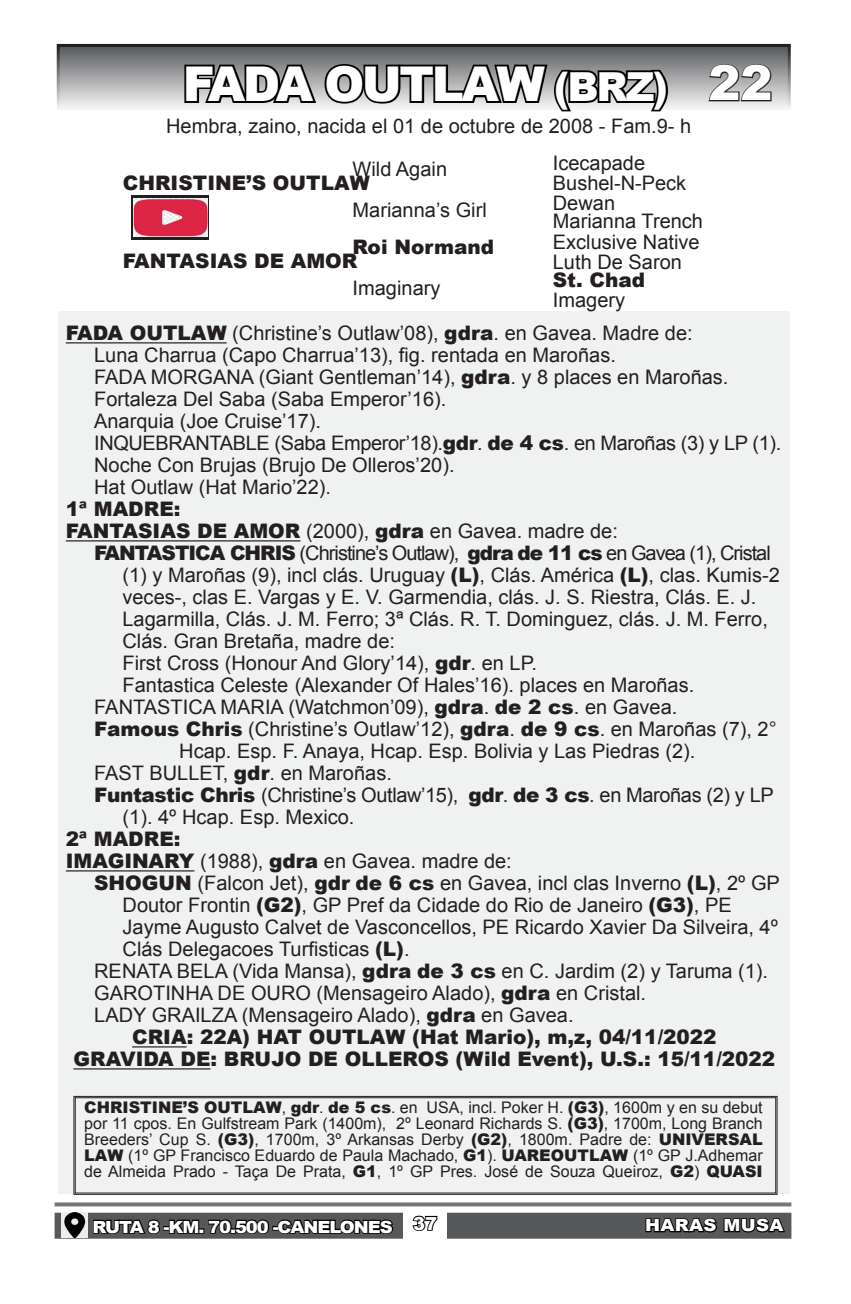
<style>
.page{position:relative;width:851px;height:1304px;background:#fff}
.page>*{position:absolute;margin:0;border:0;box-sizing:border-box;transform-origin:0 0}
.t1{font:900 48px "Arial";letter-spacing:-.05em;color:#fff}
.t2{font:20px/22px "Arial";color:#231f20}
.t3{font:900 20px "Arial";color:#231f20}
.t4{font:20px "Arial";letter-spacing:-.05em;color:#231f20}
.t5{font:20px "Arial";letter-spacing:-.02em;color:#231f20}
.t6{font:900 18px "Arial";color:#fff}
.t7{font:900 16.8px "Arial";letter-spacing:-.06em;color:#fff;scale:1.08 1}
.t8{font:900 16.8px "Arial";letter-spacing:.02em;color:#fff;scale:1.08 1}
.t9{font:16px/16px "Arial";color:#231f20;text-align:justify}
.s1{font-size:40px}
.s2{font-weight:900}
</style>
<div class="page">
<div style="left:58px;top:311px;width:731px;height:882px;background:#f0f1f1"></div>
<svg style="left:57px;top:44px;width:733px;height:65px;background:#858586"></svg>
<svg style="left:55px;top:1202px;width:736px;height:4px;background:#848587"></svg>
<div style="left:55px;top:1213px;width:736px;height:26px;background:#57585a"></div>
<svg style="left:74px;top:1096px;width:703px;height:99px"></svg>
<div style="left:75px;top:1097px;width:701px;height:96px;border:1px solid #231f20"></div>
<svg style="left:182px;top:62px;width:488px;height:50px;background:#7a7a7a"></svg>
<hr style="left:66px;top:342px;width:161px;height:1px;background:#231f20">
<hr style="left:66px;top:540px;width:234px;height:1px;background:#231f20">
<hr style="left:66px;top:870px;width:128px;height:1px;background:#231f20">
<hr style="left:132px;top:1046px;width:54px;height:1px;background:#231f20">
<hr style="left:73px;top:1068px;width:137px;height:1px;background:#231f20">
<div style="left:403px;top:1207px;width:44px;height:35px;background:#fff"></div>
<svg style="left:412px;top:1215px;width:26px;height:16px"></svg>
<svg style="left:707px;top:63px;width:65px;height:39px;background:#8b8a8b"></svg>
<svg style="left:644px;top:1212px;width:142px;height:21px"></svg>
<svg style="left:92px;top:1212px;width:302px;height:22px"></svg>
<img style="left:61px;top:1212px;width:27px;height:25px">
<svg style="left:131px;top:196px;width:78px;height:44px"></svg>
<img style="left:134px;top:198px;width:73px;height:39px">
<h1 class="t1" style="left:183px;top:49px;width:486px">FADA OUTLAW <span class="s1">(BRZ)</span></h1>
<p class="t2" style="left:166px;top:115px;width:526px">Hembra, zaino, nacida el 01 de octubre de 2008 - Fam.9- h</p>
<p class="t2" style="left:352px;top:158px;width:96px">Wild Again</p>
<p class="t3" style="left:123px;top:168px;width:248px">CHRISTINE’S OUTLAW</p>
<p class="t2" style="left:352px;top:200px;width:136px">Marianna’s Girl</p>
<p class="t3" style="left:352px;top:233px;width:143px">Roi Normand</p>
<p class="t3" style="left:123px;top:247px;width:236px">FANTASIAS DE AMOR</p>
<p class="t2" style="left:352px;top:277px;width:89px">Imaginary</p>
<p class="t2" style="left:552px;top:153px;width:94px">Icecapade</p>
<p class="t2" style="left:552px;top:172px;width:135px">Bushel-N-Peck</p>
<p class="t2" style="left:552px;top:192px;width:64px">Dewan</p>
<p class="t2" style="left:552px;top:210px;width:152px">Marianna Trench</p>
<p class="t2" style="left:552px;top:232px;width:148px">Exclusive Native</p>
<p class="t2" style="left:552px;top:251px;width:130px">Luth De Saron</p>
<p class="t3" style="left:552px;top:266px;width:94px">St. Chad</p>
<p class="t2" style="left:552px;top:289px;width:74px">Imagery</p>
<h1 class="t1" style="left:708px;top:48px;width:66px">22</h1>
<p class="t2" style="left:94px;top:323px;width:688px;text-indent:-28px"><span class="s2">FADA OUTLAW</span> (Christine’s Outlaw’08), <span class="s2">gdra</span>. en Gavea. Madre de:<br>Luna Charrua (Capo Charrua’13), fig. rentada en Maroñas.<br>FADA MORGANA (Giant Gentleman’14), <span class="s2">gdra</span>. y 8 places en Maroñas.<br>Fortaleza Del Saba (Saba Emperor’16).<br>Anarquia (Joe Cruise’17).<br>INQUEBRANTABLE (Saba Emperor’18).<span class="s2">gdr</span>. <span class="s2">de 4 cs</span>. en Maroñas (3) y LP (1).<br>Noche Con Brujas (Brujo De Olleros’20).<br>Hat Outlaw (Hat Mario’22).</p>
<p class="t3" style="left:66px;top:495px;width:116px">1ª MADRE:</p>
<p class="t2" style="left:66px;top:521px;width:553px"><span class="s2">FANTASIAS DE AMOR</span> (2000), <span class="s2">gdra</span> en Gavea. madre de:</p>
<p class="t4" style="left:94px;top:540px;width:678px"><span class="s2">FANTASTICA CHRIS</span> (Christine’s Outlaw), <span class="s2">gdra de 11 cs</span> en Gavea (1), Cristal</p>
<p class="t2" style="left:122px;top:565px;width:658px">(1) y Maroñas (9), incl clás. Uruguay <span class="s2">(L)</span>, Clás. América <span class="s2">(L)</span>, clas. Kumis-2</p>
<p class="t2" style="left:122px;top:587px;width:635px">veces-, clas E. Vargas y E. V. Garmendia, clás. J. S. Riestra, Clás. E. J.</p>
<p class="t2" style="left:122px;top:609px;width:647px">Lagarmilla, Clás. J. M. Ferro; 3ª Clás. R. T. Dominguez, clás. J. M. Ferro,</p>
<p class="t2" style="left:122px;top:631px;width:274px">Clás. Gran Bretaña, madre de:</p>
<p class="t2" style="left:122px;top:653px;width:416px">First Cross (Honour And Glory’14), <span class="s2">gdr</span>. en LP.</p>
<p class="t2" style="left:122px;top:675px;width:573px">Fantastica Celeste (Alexander Of Hales’16). places en Maroñas.</p>
<p class="t2" style="left:94px;top:697px;width:584px">FANTASTICA MARIA (Watchmon’09), <span class="s2">gdra</span>. <span class="s2">de 2 cs</span>. en Gavea.</p>
<p class="t2" style="left:94px;top:719px;width:684px"><span class="s2">Famous Chris</span> (Christine’s Outlaw’12), <span class="s2">gdra</span>. <span class="s2">de 9 cs</span>. en Maroñas (7), 2°</p>
<p class="t2" style="left:179px;top:741px;width:517px">Hcap. Esp. F. Anaya, Hcap. Esp. Bolivia y Las Piedras (2).</p>
<p class="t2" style="left:94px;top:763px;width:299px">FAST BULLET, <span class="s2">gdr</span>. en Maroñas.</p>
<p class="t5" style="left:94px;top:782px;width:681px"><span class="s2">Funtastic Chris</span> (Christine’s Outlaw’15), <span class="s2">gdr</span>. <span class="s2">de 3 cs</span>. en Maroñas (2) y LP</p>
<p class="t2" style="left:122px;top:807px;width:233px">(1). 4º Hcap. Esp. Mexico.</p>
<p class="t3" style="left:66px;top:825px;width:116px">2ª MADRE:</p>
<p class="t2" style="left:66px;top:851px;width:447px"><span class="s2">IMAGINARY</span> (1988), <span class="s2">gdra</span> en Gavea. madre de:</p>
<p class="t2" style="left:94px;top:873px;width:687px"><span class="s2">SHOGUN</span> (Falcon Jet), <span class="s2">gdr de 6 cs</span> en Gavea, incl clas Inverno <span class="s2">(L)</span>, 2º GP</p>
<p class="t2" style="left:122px;top:895px;width:610px">Doutor Frontin <span class="s2">(G2)</span>, GP Pref da Cidade do Rio de Janeiro <span class="s2">(G3)</span>, PE</p>
<p class="t2" style="left:122px;top:917px;width:657px">Jayme Augusto Calvet de Vasconcellos, PE Ricardo Xavier Da Silveira, 4º</p>
<p class="t2" style="left:122px;top:939px;width:288px">Clás Delegacoes Turfisticas <span class="s2">(L)</span>.</p>
<p class="t2" style="left:94px;top:961px;width:675px">RENATA BELA (Vida Mansa), <span class="s2">gdra de 3 cs</span> en C. Jardim (2) y Taruma (1).</p>
<p class="t2" style="left:94px;top:983px;width:553px">GAROTINHA DE OURO (Mensageiro Alado), <span class="s2">gdra</span> en Cristal.</p>
<p class="t2" style="left:94px;top:1005px;width:481px">LADY GRAILZA (Mensageiro Alado), <span class="s2">gdra</span> en Gavea.</p>
<p class="t3" style="left:132px;top:1023px;width:586px">CRIA: 22A) HAT OUTLAW (Hat Mario), m,z, 04/11/2022</p>
<p class="t3" style="left:73px;top:1045px;width:703px">GRAVIDA DE: BRUJO DE OLLEROS (Wild Event), U.S.: 15/11/2022</p>
<p class="t9" style="left:84px;top:1100px;width:680px"><span class="s2">CHRISTINE’S OUTLAW</span>, <span class="s2">gdr</span>. <span class="s2">de 5 cs</span>. en USA, incl. Poker H. <span class="s2">(G3)</span>, 1600m y en su debut por 11 cpos. En Gulfstream Park (1400m), 2º Leonard Richards S. <span class="s2">(G3)</span>, 1700m, Long Branch Breeders’ Cup S. <span class="s2">(G3)</span>, 1700m, 3º Arkansas Derby <span class="s2">(G2)</span>, 1800m. Padre de: <span class="s2">UNIVERSAL LAW</span> (1º GP Francisco Eduardo de Paula Machado, <span class="s2">G1</span>). <span class="s2">UAREOUTLAW</span> (1º GP J.Adhemar de Almeida Prado - Taça De Prata, <span class="s2">G1</span>, 1º GP Pres. José de Souza Queiroz, <span class="s2">G2</span>) <span class="s2">QUASI</span></p>
<p class="t6" style="left:413px;top:1210px;width:26px">37</p>
<p class="t7" style="left:93px;top:1214px;width:279px">RUTA 8 -KM. 70.500 -CANELONES</p>
<p class="t8" style="left:645px;top:1213px;width:129px">HARAS MUSA</p>
</div>
